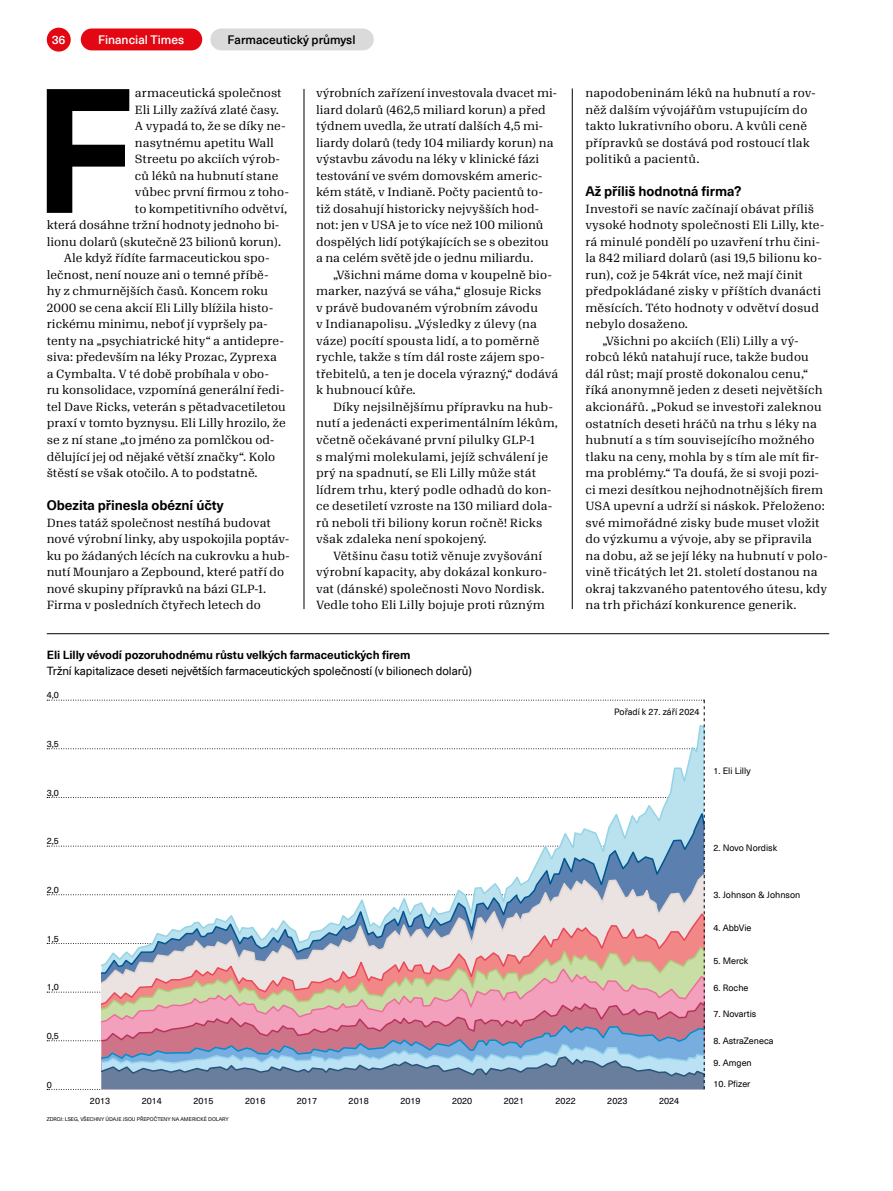
<style>
.page{position:relative;width:893px;height:1191px;background:#fff}
.page>*{position:absolute;margin:0;border:0;box-sizing:border-box;transform-origin:0 0}
.t1{font:700 173.85px "Neue Haas Unica W1 G";color:#000}
.t2{font:700 13.5px "Neue Haas Unica W1 G";letter-spacing:-.005em;color:#000}
.t3{font:500 12px "Neue Haas Unica W1 G";color:#000}
.t4{font:500 12px "Neue Haas Unica W1 G";color:#fff}
.t5{font:11.55px/16.5px "Algebra";letter-spacing:.005em;color:#000}
.t6{font:11.55px "Neue Haas Unica W1 G";letter-spacing:-.005em;color:#000}
.t7{font:700 11.55px "Neue Haas Unica W1 G";letter-spacing:-.005em;color:#000}
.t8{font:9px "Neue Haas Unica W1 G";color:#000}
.t9{font:5.25px "Neue Haas Unica W1 G";color:#000}
</style>
<div class="page">
<hr style="left:304px;top:89px;width:1px;height:520px;background:#000">
<hr style="left:572px;top:88px;width:1px;height:521px;background:#000">
<div style="left:47px;top:28px;width:24px;height:24px;background:#e30613;border-radius:50%"></div>
<hr style="left:47px;top:633px;width:782px;height:1px;background:#000">
<div style="left:81px;top:28px;width:121px;height:22px;background:#e30613;border-radius:11px"></div>
<div style="left:210px;top:28px;width:164px;height:22px;background:#dadada;border-radius:11px"></div>
<svg style="left:47px;top:700px;width:658px;height:390px"></svg>
<p class="t4" style="left:52px;top:31px;width:15px">36</p>
<p class="t4" style="left:98px;top:30px;width:88px">Financial Times</p>
<p class="t3" style="left:228px;top:30px;width:129px">Farmaceutický průmysl</p>
<h1 class="t1" style="left:33px;top:19px;width:103px">F</h1>
<p class="t5" style="left:135px;top:84px;width:148px">armaceutická společnost</p>
<p class="t5" style="left:135px;top:100px;width:145px">Eli Lilly zažívá zlaté časy.</p>
<p class="t5" style="left:135px;top:117px;width:152px">A vypadá to, že se díky ne-</p>
<p class="t5" style="left:135px;top:133px;width:140px">nasytnému apetitu Wall</p>
<p class="t5" style="left:135px;top:150px;width:147px">Streetu po akciích výrob-</p>
<p class="t5" style="left:135px;top:166px;width:145px">ců léků na hubnutí stane</p>
<p class="t5" style="left:135px;top:183px;width:156px">vůbec první firmou z toho-</p>
<p class="t5" style="left:135px;top:199px;width:154px">to kompetitivního odvětví,</p>
<p class="t5" style="left:47px;top:216px;width:233px">která dosáhne tržní hodnoty jednoho bi-</p>
<p class="t5" style="left:47px;top:232px;width:236px">lionu dolarů (skutečně 23 bilionů korun).</p>
<p class="t5" style="left:64px;top:249px;width:207px">Ale když řídíte farmaceutickou spo-</p>
<p class="t5" style="left:47px;top:265px;width:224px">lečnost, není nouze ani o temné příbě-</p>
<p class="t5" style="left:47px;top:282px;width:223px">hy z chmurnějších časů. Koncem roku</p>
<p class="t5" style="left:47px;top:298px;width:228px">2000 se cena akcií Eli Lilly blížila histo-</p>
<p class="t5" style="left:47px;top:315px;width:223px">rickému minimu, neboť jí vypršely pa-</p>
<p class="t5" style="left:47px;top:331px;width:239px">tenty na „psychiatrické hity“ a antidepre-</p>
<p class="t5" style="left:47px;top:348px;width:232px">siva: především na léky Prozac, Zyprexa</p>
<p class="t5" style="left:47px;top:364px;width:224px">a Cymbalta. V té době probíhala v obo-</p>
<p class="t5" style="left:47px;top:381px;width:239px">ru konsolidace, vzpomíná generální ředi-</p>
<p class="t5" style="left:47px;top:397px;width:241px">tel Dave Ricks, veterán s pětadvacetiletou</p>
<p class="t5" style="left:47px;top:414px;width:240px">praxí v tomto byznysu. Eli Lilly hrozilo, že</p>
<p class="t5" style="left:47px;top:430px;width:229px">se z ní stane „to jméno za pomlčkou od-</p>
<p class="t5" style="left:47px;top:447px;width:230px">dělující jej od nějaké větší značky“. Kolo</p>
<p class="t5" style="left:47px;top:463px;width:212px">štěstí se však otočilo. A to podstatně.</p>
<p class="t2" style="left:47px;top:495px;width:178px">Obezita přinesla obézní účty</p>
<p class="t5" style="left:47px;top:513px;width:245px">Dnes tatáž společnost nestíhá budovat nové výrobní linky, aby uspokojila poptáv&shy;ku po žádaných lécích na cukrovku a hub&shy;nutí Mounjaro a Zepbound, které patří do nové skupiny přípravků na bázi GLP-1.<br>Firma v posledních čtyřech letech do</p>
<p class="t5" style="left:316px;top:84px;width:243px">výrobních zařízení investovala dvacet mi&shy;liard dolarů (462,5 miliard korun) a před týdnem uvedla, že utratí dalších 4,5 mi&shy;liardy dolarů (tedy 104 miliardy korun) na výstavbu závodu na léky v klinické fázi testování ve svém domovském americ&shy;kém státě, v Indianě. Počty pacientů to&shy;tiž dosahují historicky nejvyšších hod&shy;not: jen v USA je to více než 100 milionů dospělých lidí potýkajících se s obezitou a na celém světě jde o jednu miliardu.</p>
<p class="t5" style="left:316px;top:265px;width:244px;text-indent:17px">„Všichni máme doma v koupelně bio&shy;marker, nazývá se váha,“ glosuje Ricks<br>v právě budovaném výrobním závodu<br>v Indianapolisu. „Výsledky z úlevy (na váze) pocítí spousta lidí, a to poměrně rychle, takže s tím dál roste zájem spo&shy;třebitelů, a ten je docela výrazný,“ dodává k hubnoucí kůře.</p>
<p class="t5" style="left:316px;top:397px;width:243px;text-indent:17px">Díky nejsilnějšímu přípravku na hub&shy;nutí a jedenácti experimentálním lékům, včetně očekávané první pilulky GLP-1<br>s malými molekulami, jejíž schválení je prý na spadnutí, se Eli Lilly může stát lídrem trhu, který podle odhadů do kon&shy;ce desetiletí vzroste na 130 miliard dola&shy;rů neboli tři biliony korun ročně! Ricks však zdaleka není spokojený.</p>
<p class="t5" style="left:316px;top:546px;width:233px;text-indent:17px">Většinu času totiž věnuje zvyšování výrobní kapacity, aby dokázal konkuro&shy;vat (dánské) společnosti Novo Nordisk.<br>Vedle toho Eli Lilly bojuje proti různým</p>
<p class="t7" style="left:47px;top:645px;width:365px">Eli Lilly vévodí pozoruhodnému růstu velkých farmaceutických firem</p>
<p class="t6" style="left:47px;top:662px;width:427px">Tržní kapitalizace deseti největších farmaceutických společností (v bilionech dolarů)</p>
<p class="t8" style="left:47px;top:688px;width:14px">4,0</p>
<p class="t8" style="left:47px;top:737px;width:14px">3,5</p>
<p class="t8" style="left:47px;top:786px;width:14px">3,0</p>
<p class="t8" style="left:47px;top:834px;width:14px">2,5</p>
<p class="t8" style="left:47px;top:883px;width:14px">2,0</p>
<p class="t8" style="left:47px;top:932px;width:14px">1,5</p>
<p class="t8" style="left:47px;top:980px;width:14px">1,0</p>
<p class="t8" style="left:47px;top:1029px;width:14px">0,5</p>
<p class="t8" style="left:47px;top:1078px;width:7px">0</p>
<p class="t5" style="left:585px;top:84px;width:232px">napodobeninám léků na hubnutí a rov&shy;něž dalším vývojářům vstupujícím do takto lukrativního oboru. A kvůli ceně přípravků se dostává pod rostoucí tlak politiků a pacientů.</p>
<p class="t2" style="left:585px;top:181px;width:158px">Až příliš hodnotná firma?</p>
<p class="t5" style="left:585px;top:199px;width:230px">Investoři se navíc začínají obávat příliš</p>
<p class="t5" style="left:585px;top:216px;width:241px">vysoké hodnoty společnosti Eli Lilly, kte-</p>
<p class="t5" style="left:585px;top:232px;width:236px">rá minulé pondělí po uzavření trhu čini-</p>
<p class="t5" style="left:585px;top:249px;width:238px">la 842 miliard dolarů (asi 19,5 bilionu ko-</p>
<p class="t5" style="left:585px;top:265px;width:219px">run), což je 54krát více, než mají činit</p>
<p class="t5" style="left:585px;top:282px;width:237px">předpokládané zisky v příštích dvanácti</p>
<p class="t5" style="left:585px;top:298px;width:235px">měsících. Této hodnoty v odvětví dosud</p>
<p class="t5" style="left:585px;top:315px;width:104px">nebylo dosaženo.</p>
<p class="t5" style="left:602px;top:331px;width:198px">„Všichni po akciích (Eli) Lilly a vý-</p>
<p class="t5" style="left:585px;top:348px;width:225px">robců léků natahují ruce, takže budou</p>
<p class="t5" style="left:585px;top:364px;width:224px">dál růst; mají prostě dokonalou cenu,“</p>
<p class="t5" style="left:585px;top:381px;width:239px">říká anonymně jeden z deseti největších</p>
<p class="t5" style="left:585px;top:397px;width:238px">akcionářů. „Pokud se investoři zaleknou</p>
<p class="t5" style="left:585px;top:414px;width:233px">ostatních deseti hráčů na trhu s léky na</p>
<p class="t5" style="left:585px;top:430px;width:231px">hubnutí a s tím souvisejícího možného</p>
<p class="t5" style="left:585px;top:447px;width:235px">tlaku na ceny, mohla by s tím ale mít fir-</p>
<p class="t5" style="left:585px;top:463px;width:235px">ma problémy.“ Ta doufá, že si svoji pozi-</p>
<p class="t5" style="left:585px;top:480px;width:239px">ci mezi desítkou nejhodnotnějších firem</p>
<p class="t5" style="left:585px;top:496px;width:241px">USA upevní a udrží si náskok. Přeloženo:</p>
<p class="t5" style="left:585px;top:513px;width:236px">své mimořádné zisky bude muset vložit</p>
<p class="t5" style="left:585px;top:529px;width:228px">do výzkumu a vývoje, aby se připravila</p>
<p class="t5" style="left:585px;top:546px;width:244px">na dobu, až se její léky na hubnutí v polo-</p>
<p class="t5" style="left:585px;top:562px;width:234px">vině třicátých let 21. století dostanou na</p>
<p class="t5" style="left:585px;top:579px;width:243px">okraj takzvaného patentového útesu, kdy</p>
<p class="t5" style="left:585px;top:595px;width:213px">na trh přichází konkurence generik.</p>
<p class="t8" style="left:614px;top:705px;width:87px">Pořadí k 27. září 2024</p>
<p class="t8" style="left:713px;top:764px;width:39px">1. Eli Lilly</p>
<p class="t8" style="left:713px;top:841px;width:65px">2. Novo Nordisk</p>
<p class="t8" style="left:713px;top:887px;width:88px">3. Johnson &amp; Johnson</p>
<p class="t8" style="left:713px;top:921px;width:40px">4. AbbVie</p>
<p class="t8" style="left:713px;top:953px;width:36px">5. Merck</p>
<p class="t8" style="left:713px;top:980px;width:36px">6. Roche</p>
<p class="t8" style="left:713px;top:1007px;width:44px">7. Novartis</p>
<p class="t8" style="left:713px;top:1034px;width:62px">8. AstraZeneca</p>
<p class="t8" style="left:713px;top:1056px;width:40px">9. Amgen</p>
<p class="t8" style="left:713px;top:1076px;width:39px">10. Pfizer</p>
<p class="t8" style="left:90px;top:1094px;width:22px">2013</p>
<p class="t8" style="left:142px;top:1094px;width:22px">2014</p>
<p class="t8" style="left:193px;top:1094px;width:22px">2015</p>
<p class="t8" style="left:245px;top:1094px;width:22px">2016</p>
<p class="t8" style="left:297px;top:1094px;width:22px">2017</p>
<p class="t8" style="left:349px;top:1094px;width:22px">2018</p>
<p class="t8" style="left:400px;top:1094px;width:22px">2019</p>
<p class="t8" style="left:452px;top:1094px;width:22px">2020</p>
<p class="t8" style="left:504px;top:1094px;width:22px">2021</p>
<p class="t8" style="left:556px;top:1094px;width:22px">2022</p>
<p class="t8" style="left:607px;top:1094px;width:22px">2023</p>
<p class="t8" style="left:659px;top:1094px;width:22px">2024</p>
<p class="t9" style="left:47px;top:1115px;width:183px">ZDROJ: LSEG, VŠECHNY ÚDAJE JSOU PŘEPOČTENY NA AMERICKÉ DOLARY</p>
</div>
